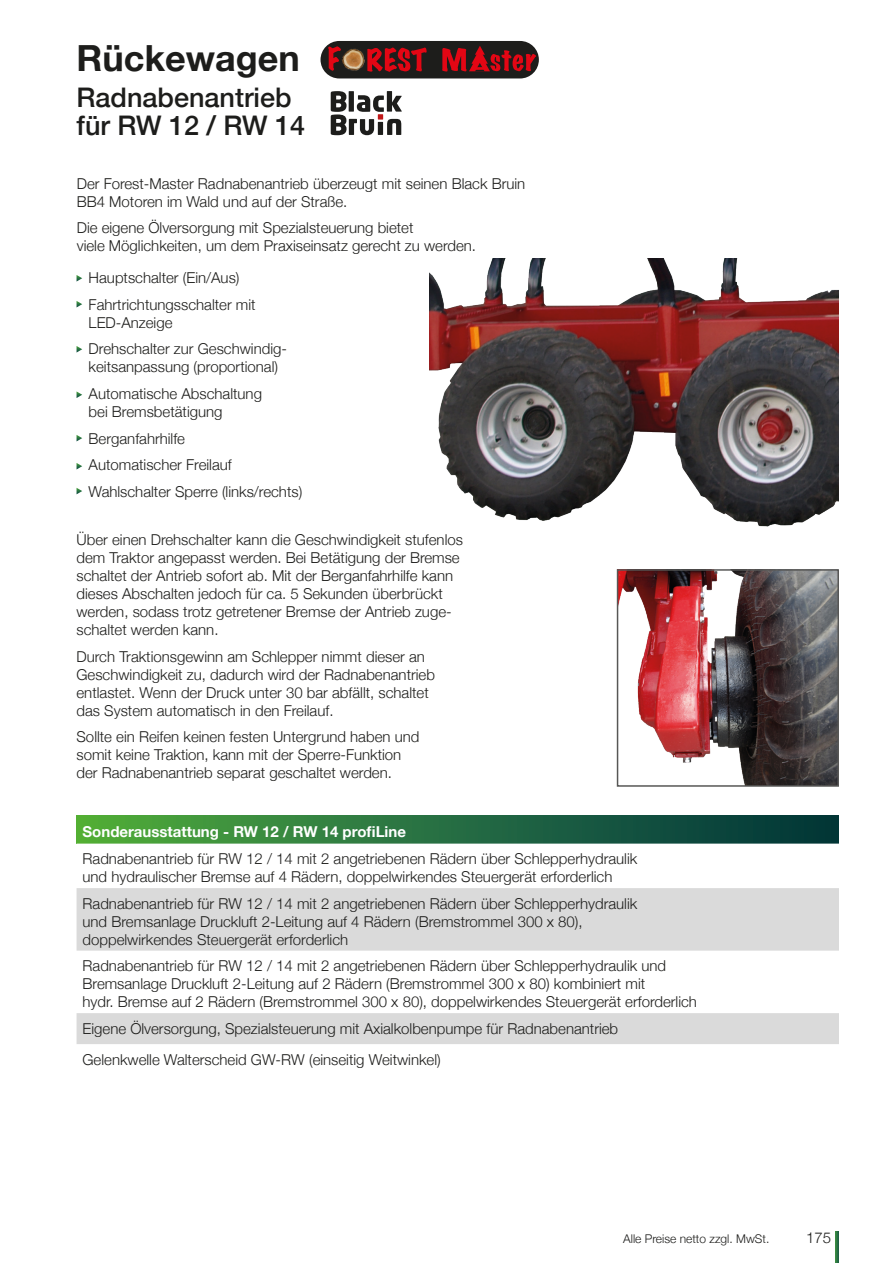
<style>
.page{position:relative;width:893px;height:1263px;background:#fff}
.page>*{position:absolute;margin:0;border:0;box-sizing:border-box;transform-origin:0 0}
.t1{font:700 36px "Helvetica Neue";color:#1d1d1b}
.t2{font:500 27px "Helvetica Neue";color:#1d1d1b}
.Fließtext{font:300 15px/18px "Helvetica Neue";color:#1d1d1b}
.Fließtext-weiß{font:700 15px "Helvetica Neue";color:#fff}
.t3{font:300 12px "Helvetica Neue";color:#1d1d1b}
</style>
<div class="page">
<svg style="left:835px;top:1231px;width:4px;height:32px"></svg>
<div style="left:321px;top:41px;width:218px;height:37px;background:#1d1d1b;border-radius:19px"></div>
<svg style="left:328px;top:46px;width:13px;height:25px"></svg>
<svg style="left:367px;top:47px;width:60px;height:25px"></svg>
<svg style="left:442px;top:46px;width:94px;height:26px"></svg>
<img style="left:342px;top:49px;width:23px;height:22px">
<div style="left:77px;top:816px;width:762px;height:28px;background:linear-gradient(to right,#50ab3e,#00313e)"></div>
<svg style="left:77px;top:888px;width:762px;height:156px;fill:#dadada"></svg>
<img style="left:429px;top:258px;width:410px;height:269px">
<img style="left:620px;top:572px;width:216px;height:212px">
<div style="left:617px;top:569px;width:222px;height:218px;border:2px solid #575756"></div>
<svg style="left:331px;top:91px;width:71px;height:44px"></svg>
<svg style="left:77px;top:275px;width:5px;height:7px"></svg>
<svg style="left:77px;top:301px;width:5px;height:6px"></svg>
<svg style="left:77px;top:391px;width:5px;height:7px"></svg>
<svg style="left:77px;top:346px;width:5px;height:7px"></svg>
<svg style="left:77px;top:435px;width:5px;height:6px"></svg>
<svg style="left:77px;top:463px;width:5px;height:6px"></svg>
<svg style="left:77px;top:488px;width:5px;height:6px"></svg>
<p class="t1" style="left:77px;top:30px;width:225px">Rückewagen</p>
<p class="t2" style="left:77px;top:76px;width:217px">Radnabenantrieb</p>
<p class="t2" style="left:77px;top:104px;width:230px">für RW 12 / RW 14</p>
<p class="Fließtext" style="left:77px;top:173px;width:450px">Der Forest-Master Radnabenantrieb überzeugt mit seinen Black Bruin<br>BB4 Motoren im Wald und auf der Straße.</p>
<p class="Fließtext" style="left:77px;top:218px;width:401px">Die eigene Ölversorgung mit Spezialsteuerung bietet<br>viele Möglichkeiten, um dem Praxiseinsatz gerecht zu werden.</p>
<p class="Fließtext" style="left:89px;top:268px;width:152px">Hauptschalter (Ein/Aus)</p>
<p class="Fließtext" style="left:89px;top:295px;width:168px">Fahrtrichtungsschalter mit<br>LED-Anzeige</p>
<p class="Fließtext" style="left:89px;top:339px;width:200px">Drehschalter zur Geschwindig&shy;keitsanpassung (proportional)</p>
<p class="Fließtext" style="left:89px;top:384px;width:175px">Automatische Abschaltung bei Bremsbetätigung</p>
<p class="Fließtext" style="left:89px;top:428px;width:98px">Berganfahrhilfe</p>
<p class="Fließtext" style="left:89px;top:455px;width:145px">Automatischer Freilauf</p>
<p class="Fließtext" style="left:89px;top:481px;width:215px">Wahlschalter Sperre (links/rechts)</p>
<p class="Fließtext" style="left:77px;top:530px;width:388px">Über einen Drehschalter kann die Geschwindigkeit stufenlos dem Traktor angepasst werden. Bei Betätigung der Bremse schaltet der Antrieb sofort ab. Mit der Berganfahrhilfe kann dieses Abschalten jedoch für ca. 5 Sekunden überbrückt werden, sodass trotz getretener Bremse der Antrieb zuge&shy;schaltet werden kann.</p>
<p class="Fließtext" style="left:77px;top:646px;width:360px">Durch Traktionsgewinn am Schlepper nimmt dieser an Geschwindigkeit zu, dadurch wird der Radnabenantrieb entlastet. Wenn der Druck unter 30 bar abfällt, schaltet das System automatisch in den Freilauf.</p>
<p class="Fließtext" style="left:77px;top:727px;width:344px">Sollte ein Reifen keinen festen Untergrund haben und somit keine Traktion, kann mit der Sperre-Funktion der Radnabenantrieb separat geschaltet werden.</p>
<p class="Fließtext-weiß" style="left:83px;top:819px;width:325px">Sonderausstattung - RW 12 / RW 14 profiLine</p>
<p class="Fließtext" style="left:83px;top:849px;width:556px">Radnabenantrieb für RW 12 / 14 mit 2 angetriebenen Rädern über Schlepperhydraulik und hydraulischer Bremse auf 4 Rädern, doppelwirkendes Steuergerät erforderlich</p>
<p class="Fließtext" style="left:83px;top:893px;width:556px">Radnabenantrieb für RW 12 / 14 mit 2 angetriebenen Rädern über Schlepperhydraulik und Bremsanlage Druckluft 2-Leitung auf 4 Rädern (Bremstrommel 300 x 80), doppelwirkendes Steuergerät erforderlich</p>
<p class="Fließtext" style="left:83px;top:956px;width:616px">Radnabenantrieb für RW 12 / 14 mit 2 angetriebenen Rädern über Schlepperhydraulik und<br>Bremsanlage Druckluft 2-Leitung auf 2 Rädern (Bremstrommel 300 x 80) kombiniert mit<br>hydr. Bremse auf 2 Rädern (Bremstrommel 300 x 80), doppelwirkendes Steuergerät erforderlich</p>
<p class="Fließtext" style="left:83px;top:1018px;width:537px">Eigene Ölversorgung, Spezialsteuerung mit Axialkolbenpumpe für Radnabenantrieb</p>
<p class="Fließtext" style="left:83px;top:1049px;width:360px">Gelenkwelle Walterscheid GW-RW (einseitig Weitwinkel)</p>
<p class="t3" style="left:623px;top:1229px;width:148px">Alle Preise netto zzgl. MwSt.</p>
<p class="Fließtext" style="left:806px;top:1227px;width:27px">175</p>
</div>
